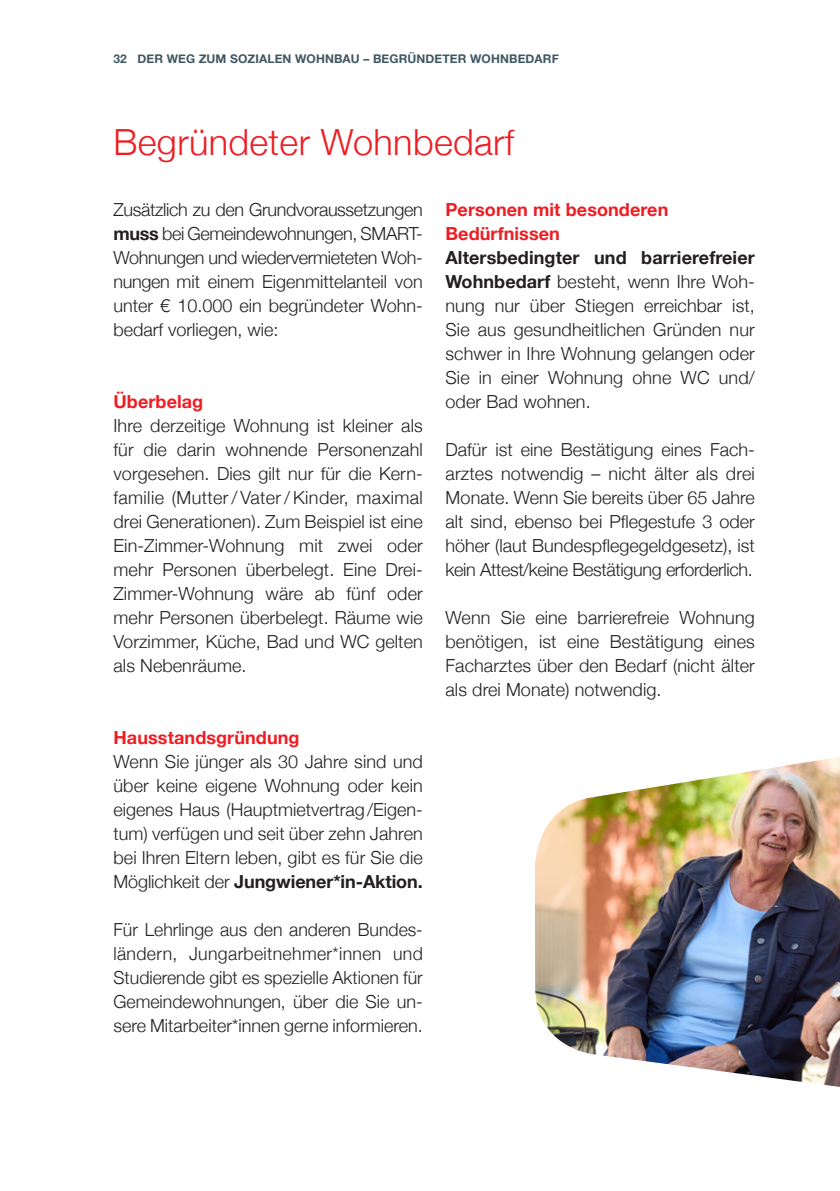
<style>
.page{position:relative;width:840px;height:1191px;background:#fff}
.page>*{position:absolute;margin:0;border:0;box-sizing:border-box;transform-origin:0 0}
.t1{font:300 36px "Helvetica Neue";letter-spacing:.01em;color:#ee1d23}
.t2{font:300 18px/24px "Helvetica Neue";letter-spacing:.005em;color:#231f20;text-align:justify}
.t3{font:700 18px/24px "Helvetica Neue";letter-spacing:.005em;color:#ee1d23}
.t4{font:700 12px "Helvetica Neue";letter-spacing:.01em;color:#405762}
.s1{font-weight:700}
</style>
<div class="page">
<img style="left:535px;top:757px;width:304px;height:330px">
<p class="t4" style="left:113px;top:49px;width:446px">32 DER WEG ZUM SOZIALEN WOHNBAU – BEGRÜNDETER WOHNBEDARF</p>
<h1 class="t1" style="left:113px;top:113px;width:402px">Begründeter Wohnbedarf</h1>
<p class="t2" style="left:113px;top:196px;width:310px">Zusätzlich zu den Grundvoraussetzungen <span class="s1">muss</span> bei Gemeindewohnungen, SMART-Wohnungen und wiedervermieteten Woh&shy;nungen mit einem Eigenmittelanteil von unter € 10.000 ein begründeter Wohn&shy;bedarf vorliegen, wie:</p>
<p class="t3" style="left:113px;top:390px;width:91px">Überbelag</p>
<p class="t2" style="left:113px;top:412px;width:311px">Ihre derzeitige Wohnung ist kleiner als für die darin wohnende Personenzahl vorgesehen. Dies gilt nur für die Kern&shy;familie (Mutter/ Vater/ Kinder, maximal drei Generationen). Zum Beispiel ist eine Ein-Zimmer-Wohnung mit zwei oder mehr Personen überbelegt. Eine Drei-Zimmer-Wohnung wäre ab fünf oder mehr Personen überbelegt. Räume wie Vorzimmer, Küche, Bad und WC gelten als Nebenräume.</p>
<p class="t3" style="left:113px;top:726px;width:187px">Hausstandsgründung</p>
<p class="t2" style="left:113px;top:748px;width:311px">Wenn Sie jünger als 30 Jahre sind und über keine eigene Wohnung oder kein eigenes Haus (Hauptmietvertrag/Eigen&shy;tum) verfügen und seit über zehn Jahren bei Ihren Eltern leben, gibt es für Sie die Möglichkeit der <span class="s1">Jungwiener*in-Aktion.</span></p>
<p class="t2" style="left:113px;top:916px;width:310px">Für Lehrlinge aus den anderen Bundes&shy;ländern, Jungarbeitnehmer*innen und Studierende gibt es spezielle Aktionen für Gemeindewohnungen, über die Sie un&shy;sere Mitarbeiter*innen gerne informieren.</p>
<p class="t3" style="left:445px;top:198px;width:224px">Personen mit besonderen<br>Bedürfnissen</p>
<p class="t2" style="left:445px;top:244px;width:311px"><span class="s1">Altersbedingter und barrierefreier Wohnbedarf</span> besteht, wenn Ihre Woh&shy;nung nur über Stiegen erreichbar ist, Sie aus gesundheitlichen Gründen nur schwer in Ihre Wohnung gelangen oder Sie in einer Wohnung ohne WC und/ oder Bad wohnen.</p>
<p class="t2" style="left:445px;top:436px;width:311px">Dafür ist eine Bestätigung eines Fach&shy;arztes notwendig – nicht älter als drei Monate. Wenn Sie bereits über 65 Jahre alt sind, ebenso bei Pflegestufe 3 oder höher (laut Bundespflegegeldgesetz), ist kein Attest/keine Bestätigung erforderlich.</p>
<p class="t2" style="left:445px;top:604px;width:311px">Wenn Sie eine barrierefreie Wohnung benötigen, ist eine Bestätigung eines Facharztes über den Bedarf (nicht älter als drei Monate) notwendig.</p>
</div>
